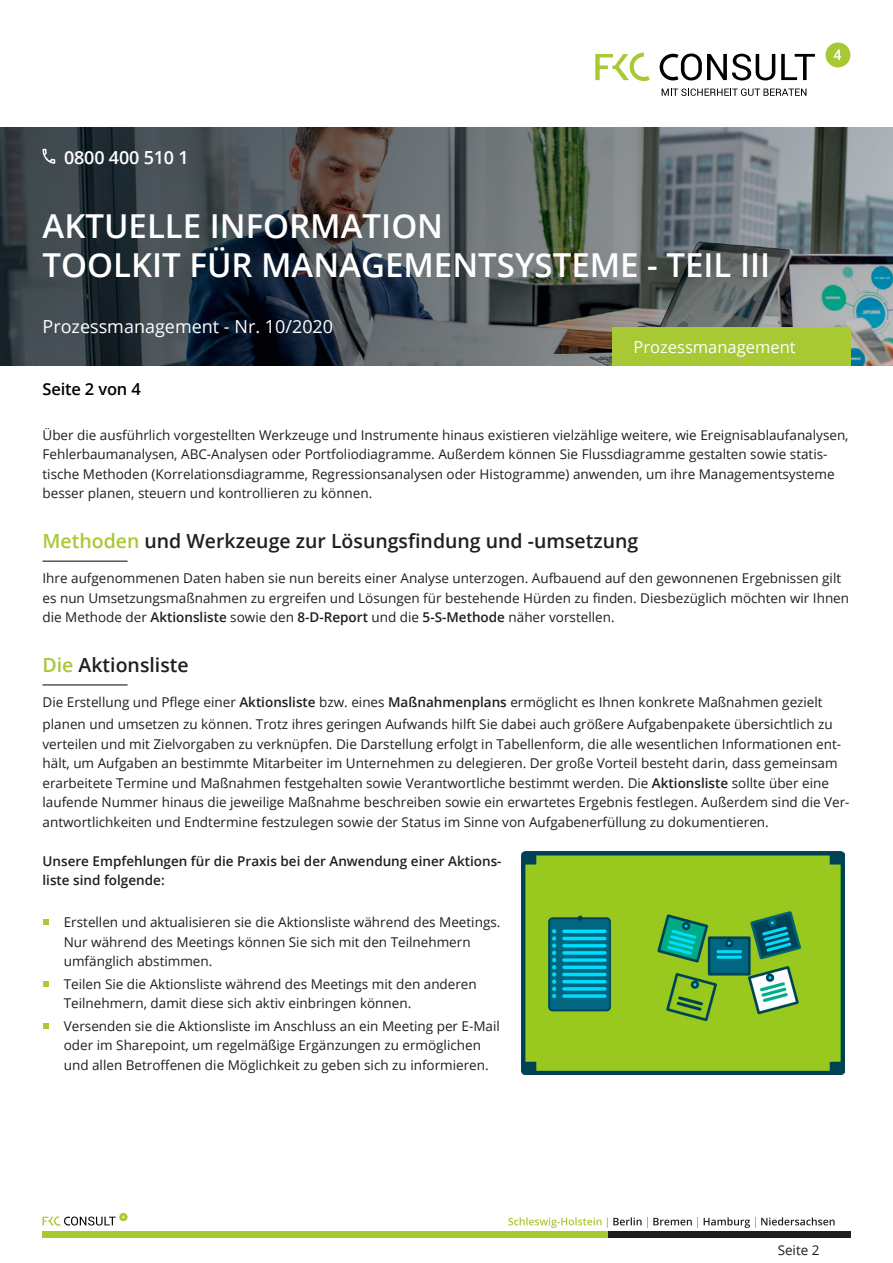
<style>
.page{position:relative;width:893px;height:1263px;background:#fff}
.page>*{position:absolute;margin:0;border:0;box-sizing:border-box;transform-origin:0 0}
.t1{font:600 33px/39px "Open Sans";color:#fff}
.t2{font:600 19.5px "Open Sans";color:#1f1e20}
.t3{font:18px "Open Sans";color:#fff}
.t4{font:600 18px "Open Sans";letter-spacing:-.01em;color:#fff}
.t5{font:16.5px "Open Sans";color:#fff}
.t6{font:600 16.5px "Open Sans";letter-spacing:-.01em;color:#000}
.t7{font:13.5px/19.5px "Open Sans";color:#1f1e20}
.t8{font:600 13.5px/19.5px "Open Sans";color:#1f1e20}
.s1{color:#a8c834}
.s2{font-weight:600}
</style>
<div class="page">
<img style="left:0;top:128px;width:893px;height:238px">
<svg style="left:595px;top:53px;width:55px;height:28px"></svg>
<svg style="left:660px;top:53px;width:115px;height:28px"></svg>
<svg style="left:781px;top:54px;width:34px;height:26px"></svg>
<div style="left:825px;top:43px;width:25px;height:24px;background:#a8c834;border-radius:50%"></div>
<svg style="left:834px;top:50px;width:7px;height:10px"></svg>
<svg style="left:662px;top:88px;width:144px;height:8px"></svg>
<svg style="left:43px;top:1216px;width:73px;height:10px"></svg>
<svg style="left:119px;top:1213px;width:9px;height:8px"></svg>
<div style="left:43px;top:1231px;width:578px;height:6px;background:#a8c834"></div>
<div style="left:608px;top:1231px;width:242px;height:6px;background:#1f1e20"></div>
<svg style="left:704px;top:1217px;width:131px;height:11px"></svg>
<svg style="left:508px;top:1217px;width:190px;height:11px"></svg>
<div style="left:612px;top:327px;width:238px;height:39px;background:#a8c834"></div>
<svg style="left:43px;top:149px;width:12px;height:15px"></svg>
<hr style="left:43px;top:561px;width:85px;height:1px;background:#1f1e20">
<hr style="left:43px;top:684px;width:85px;height:1px;background:#1f1e20">
<svg style="left:43px;top:919px;width:5px;height:6px"></svg>
<svg style="left:43px;top:981px;width:5px;height:6px"></svg>
<svg style="left:43px;top:1023px;width:5px;height:6px"></svg>
<img style="left:521px;top:851px;width:323px;height:224px">
<h3 class="t4" style="left:64px;top:145px;width:126px">0800 400 510 1</h3>
<h1 class="t1" style="left:43px;top:206px;width:729px">AKTUELLE INFORMATION<br>TOOLKIT FÜR MANAGEMENTSYSTEME - TEIL III</h1>
<h3 class="t3" style="left:43px;top:314px;width:292px">Prozessmanagement - Nr. 10/2020</h3>
<p class="t6" style="left:43px;top:378px;width:100px">Seite 2 von 4</p>
<p class="t5" style="left:634px;top:336px;width:164px">Prozessmanagement</p>
<p class="t7" style="left:43px;top:425px;width:808px">Über die ausführlich vorgestellten Werkzeuge und Instrumente hinaus existieren vielzählige weitere, wie Ereignisablaufanalysen, Fehlerbaumanalysen, ABC-Analysen oder Portfoliodiagramme. Außerdem können Sie Flussdiagramme gestalten sowie statis&shy;tische Methoden (Korrelationsdiagramme, Regressionsanalysen oder Histogramme) anwenden, um ihre Managementsysteme besser planen, steuern und kontrollieren zu können.</p>
<h2 class="t2" style="left:43px;top:527px;width:597px"><span class="s1">Methoden</span> und Werkzeuge zur Lösungsfindung und -umsetzung</h2>
<p class="t7" style="left:43px;top:568px;width:808px">Ihre aufgenommenen Daten haben sie nun bereits einer Analyse unterzogen. Aufbauend auf den gewonnenen Ergebnissen gilt es nun Umsetzungsmaßnahmen zu ergreifen und Lösungen für bestehende Hürden zu finden. Diesbezüglich möchten wir Ihnen die Methode der <span class="s2">Aktionsliste</span> sowie den <span class="s2">8-D-Report</span> und die <span class="s2">5-S-Methode</span> näher vorstellen.</p>
<h2 class="t2" style="left:43px;top:651px;width:148px"><span class="s1">Die</span> Aktionsliste</h2>
<p class="t7" style="left:43px;top:690px;width:792px;line-height:22.5px">Die Erstellung und Pflege einer <span class="s2">Aktionsliste</span> bzw. eines <span class="s2">Maßnahmenplans</span> ermöglicht es Ihnen konkrete Maßnahmen gezielt planen und umsetzen zu können. Trotz ihres geringen Aufwands hilft Sie dabei auch größere Aufgabenpakete übersichtlich zu</p>
<p class="t7" style="left:43px;top:734px;width:808px">verteilen und mit Zielvorgaben zu verknüpfen. Die Darstellung erfolgt in Tabellenform, die alle wesentlichen Informationen ent&shy;hält, um Aufgaben an bestimmte Mitarbeiter im Unternehmen zu delegieren. Der große Vorteil besteht darin, dass gemeinsam erarbeitete Termine und Maßnahmen festgehalten sowie Verantwortliche bestimmt werden. Die <span class="s2">Aktionsliste</span> sollte über eine laufende Nummer hinaus die jeweilige Maßnahme beschreiben sowie ein erwartetes Ergebnis festlegen. Außerdem sind die Ver&shy;antwortlichkeiten und Endtermine festzulegen sowie der Status im Sinne von Aufgabenerfüllung zu dokumentieren.</p>
<p class="t8" style="left:43px;top:851px;width:460px">Unsere Empfehlungen für die Praxis bei der Anwendung einer Aktions&shy;liste sind folgende:</p>
<p class="t7" style="left:64px;top:912px;width:438px">Erstellen und aktualisieren sie die Aktionsliste während des Meetings.<br>Nur während des Meetings können Sie sich mit den Teilnehmern umfänglich abstimmen.</p>
<p class="t7" style="left:64px;top:974px;width:414px">Teilen Sie die Aktionsliste während des Meetings mit den anderen<br>Teilnehmern, damit diese sich aktiv einbringen können.</p>
<p class="t7" style="left:64px;top:1016px;width:438px">Versenden sie die Aktionsliste im Anschluss an ein Meeting per E-Mail oder im Sharepoint, um regelmäßige Ergänzungen zu ermöglichen und allen Betroffenen die Möglichkeit zu geben sich zu informieren.</p>
<p class="t7" style="left:778px;top:1240px;width:43px">Seite 2</p>
</div>
